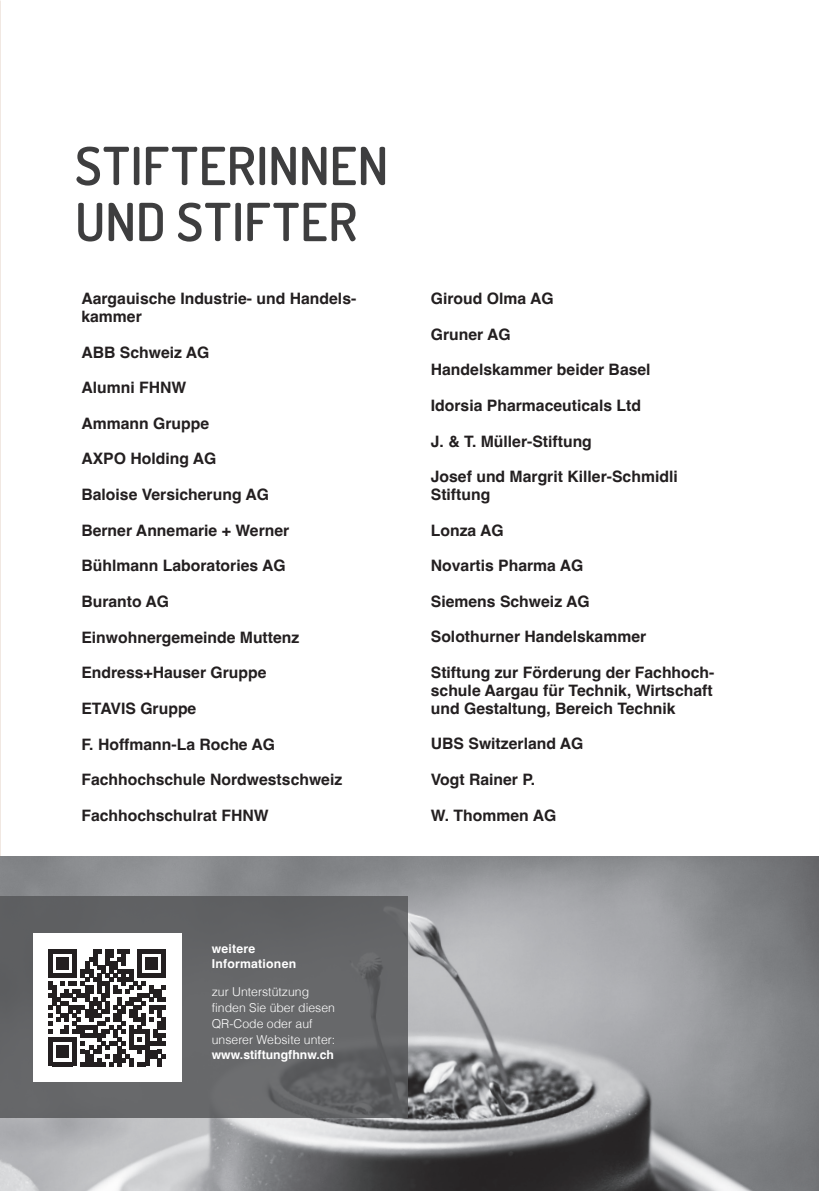
<style>
.page{position:relative;width:819px;height:1191px;background:#fff}
.page>*{position:absolute;margin:0;border:0;box-sizing:border-box;transform-origin:0 0}
.t1{font:600 52.5px/56px "Dosis";letter-spacing:.01em;color:#3e3e3f}
.t2{font:700 15.75px/17.5px "Helvetica";color:#231f20}
.t3{font:300 12.25px/15.8px "Helvetica";color:#fff}
.t4{font:700 12.25px/15.8px "Helvetica";letter-spacing:.015em;color:#fff}
</style>
<div class="page">
<img style="left:0;top:856px;width:819px;height:335px">
<div style="left:0;top:896px;width:407px;height:222px;background:#656668"></div>
<div style="left:33px;top:933px;width:148px;height:149px;background:#fff"></div>
<svg style="left:49px;top:949px;width:116px;height:117px"></svg>
<h1 class="t1" style="left:75px;top:137px;width:315px">STIFTERINNEN<br>UND STIFTER</h1>
<p class="t2" style="left:81px;top:292px;width:276px">Aargauische Industrie- und Handels&shy;kammer</p>
<p class="t2" style="left:81px;top:345px;width:130px">ABB Schweiz AG</p>
<p class="t2" style="left:81px;top:381px;width:106px">Alumni FHNW</p>
<p class="t2" style="left:81px;top:416px;width:129px">Ammann Gruppe</p>
<p class="t2" style="left:81px;top:452px;width:137px">AXPO Holding AG</p>
<p class="t2" style="left:81px;top:487px;width:189px">Baloise Versicherung AG</p>
<p class="t2" style="left:81px;top:523px;width:209px">Berner Annemarie + Werner</p>
<p class="t2" style="left:81px;top:559px;width:206px">Bühlmann Laboratories AG</p>
<p class="t2" style="left:81px;top:594px;width:89px">Buranto AG</p>
<p class="t2" style="left:81px;top:630px;width:219px">Einwohnergemeinde Muttenz</p>
<p class="t2" style="left:81px;top:666px;width:187px">Endress+Hauser Gruppe</p>
<p class="t2" style="left:81px;top:701px;width:116px">ETAVIS Gruppe</p>
<p class="t2" style="left:81px;top:737px;width:195px">F. Hoffmann-La Roche AG</p>
<p class="t2" style="left:81px;top:772px;width:262px">Fachhochschule Nordwestschweiz</p>
<p class="t2" style="left:81px;top:808px;width:189px">Fachhochschulrat FHNW</p>
<p class="t2" style="left:431px;top:292px;width:124px">Giroud Olma AG</p>
<p class="t2" style="left:431px;top:327px;width:81px">Gruner AG</p>
<p class="t2" style="left:431px;top:363px;width:221px">Handelskammer beider Basel</p>
<p class="t2" style="left:431px;top:398px;width:212px">Idorsia Pharmaceuticals Ltd</p>
<p class="t2" style="left:431px;top:434px;width:163px">J. &amp; T. Müller-Stiftung</p>
<p class="t2" style="left:431px;top:470px;width:248px">Josef und Margrit Killer-Schmidli<br>Stiftung</p>
<p class="t2" style="left:431px;top:523px;width:74px">Lonza AG</p>
<p class="t2" style="left:431px;top:558px;width:154px">Novartis Pharma AG</p>
<p class="t2" style="left:431px;top:594px;width:160px">Siemens Schweiz AG</p>
<p class="t2" style="left:431px;top:630px;width:217px">Solothurner Handelskammer</p>
<p class="t2" style="left:431px;top:665px;width:285px;text-align:justify">Stiftung zur Förderung der Fachhoch&shy;schule Aargau für Technik, Wirtschaft und Gestaltung, Bereich Technik</p>
<p class="t2" style="left:431px;top:737px;width:154px">UBS Switzerland AG</p>
<p class="t2" style="left:431px;top:772px;width:106px">Vogt Rainer P.</p>
<p class="t2" style="left:431px;top:808px;width:127px">W. Thommen AG</p>
<p class="t4" style="left:212px;top:941px;width:86px">weitere<br>Informationen</p>
<p class="t3" style="left:212px;top:984px;width:125px">zur Unterstützung finden Sie über diesen<br>QR-Code oder auf unserer Website unter:</p>
<p class="t4" style="left:212px;top:1048px;width:124px">www.stiftungfhnw.ch</p>
</div>
